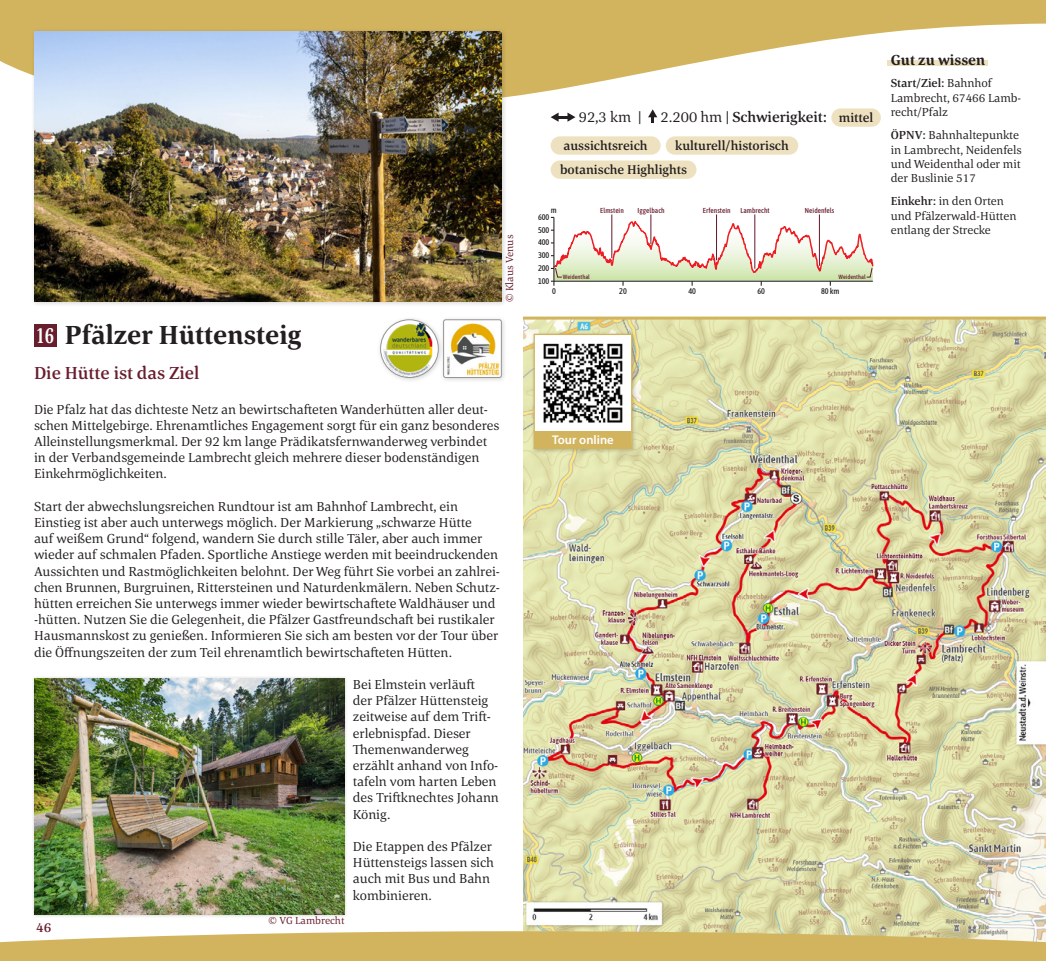
<style>
.page{position:relative;width:1046px;height:961px;background:#fff}
.page>*{position:absolute;margin:0;border:0;box-sizing:border-box;transform-origin:0 0}
.t1{font:700 27px "Corda";color:#231f20}
.t2{font:500 18px "Corda";color:#691e2e}
.t3{font:500 15px "Corda";color:#231f20}
.t4{font:700 15px "Corda";color:#231f20}
.t5{font:15px "Corda";color:#231f20}
.t6{font:13.5px/16.2px "Corda";color:#231f20}
.t7{font:500 13.5px "Corda";color:#691e2e}
.t8{font:500 13.2px/24.2px "Corda";color:#231f20}
.t9{font:600 12.6px "Myriad Pro";color:#fff}
.t10{font:12px/14.4px "Corda";color:#231f20}
.t11{font:10.5px "Corda";color:#691e2e}
.t12{font:500 8.25px "Asap Condensed";color:#231f20}
.t13{font:500 7.2px "Asap Condensed";color:#66172a}
.t14{font:500 6.15px "Asap Condensed";color:#66172a}
.s1{font-size:23.1px;color:#fff}
.s2{font-weight:400}
.s3{font-size:13.2px}
.s4{font-weight:500}
</style>
<div class="page">
<svg style="left:0;top:0;width:1046px;height:97px;fill:#d3b45e"></svg>
<div style="left:30px;top:28px;width:478px;height:279px;background:#231f20;opacity:.2"></div>
<img style="left:34px;top:32px;width:468px;height:270px">
<div style="left:34px;top:324px;width:22px;height:22px;background:#691e2e"></div>
<div style="left:440px;top:316px;width:67px;height:67px;background:#231f20;opacity:.2"></div>
<img style="left:445px;top:322px;width:55px;height:54px">
<div style="left:443px;top:320px;width:59px;height:58px;border:1px solid #939494;border-radius:2px"></div>
<div style="left:377px;top:316px;width:67px;height:67px;background:#231f20;opacity:.2"></div>
<svg style="left:381px;top:320px;width:57px;height:57px"></svg>
<img style="left:383px;top:323px;width:49px;height:54px">
<div style="left:380px;top:320px;width:59px;height:58px;border:1px solid #939494;border-radius:50%"></div>
<div style="left:887px;top:60px;width:100px;height:6px;background:#ede1bf"></div>
<img style="left:523px;top:320px;width:523px;height:611px">
<div style="left:530px;top:330px;width:107px;height:124px;background:#231f20;opacity:.25"></div>
<img style="left:536px;top:336px;width:94px;height:95px">
<div style="left:534px;top:334px;width:98px;height:115px;border:1px solid #d3b45e"></div>
<div style="left:535px;top:431px;width:96px;height:18px;background:#d3b45e"></div>
<svg style="left:551px;top:217px;width:323px;height:69px"></svg>
<hr style="left:612px;top:214px;width:1px;height:44px;background:#66172a">
<hr style="left:651px;top:214px;width:1px;height:30px;background:#66172a">
<hr style="left:716px;top:214px;width:1px;height:46px;background:#66172a">
<hr style="left:755px;top:214px;width:1px;height:55px;background:#66172a">
<hr style="left:819px;top:214px;width:1px;height:52px;background:#66172a">
<svg style="left:551px;top:113px;width:24px;height:9px"></svg>
<svg style="left:648px;top:109px;width:9px;height:14px"></svg>
<div style="left:831px;top:108px;width:50px;height:19px;background:#ede1bf;border-radius:9px"></div>
<hr style="left:523px;top:317px;width:523px;height:3px;background:#d3b45e">
<div style="left:551px;top:136px;width:110px;height:19px;background:#ede1bf;border-radius:9px"></div>
<div style="left:666px;top:136px;width:132px;height:19px;background:#ede1bf;border-radius:9px"></div>
<div style="left:551px;top:160px;width:146px;height:19px;background:#ede1bf;border-radius:9px"></div>
<div style="left:31px;top:676px;width:317px;height:242px;background:#231f20;opacity:.2"></div>
<img style="left:34px;top:678px;width:310px;height:236px">
<svg style="left:0;top:931px;width:1046px;height:30px;background:#d6ba6d"></svg>
<h1 class="t1" style="left:36px;top:317px;width:267px"><span class="s1">16</span> Pfälzer Hüttensteig</h1>
<p class="t11" style="left:503px;top:302px;width:69px;rotate:-90deg">© Klaus Venus</p>
<h2 class="t2" style="left:34px;top:361px;width:167px">Die Hütte ist das Ziel</h2>
<p class="t6" style="left:34px;top:401px;width:467px">Die Pfalz hat das dichteste Netz an bewirtschafteten Wanderhütten aller deut&shy;schen Mittelgebirge. Ehrenamtliches Engagement sorgt für ein ganz besonderes Alleinstellungsmerkmal. Der 92 km lange Prädikatsfernwanderweg verbindet in der Verbandsgemeinde Lambrecht gleich mehrere dieser bodenständigen Einkehrmöglichkeiten.</p>
<p class="t6" style="left:34px;top:498px;width:467px">Start der abwechslungsreichen Rundtour ist am Bahnhof Lambrecht, ein Einstieg ist aber auch unterwegs möglich. Der Markierung „schwarze Hütte<br>auf weißem Grund“ folgend, wandern Sie durch stille Täler, aber auch immer wieder auf schmalen Pfaden. Sportliche Anstiege werden mit beeindruckenden Aussichten und Rastmöglichkeiten belohnt. Der Weg führt Sie vorbei an zahlrei&shy;chen Brunnen, Burgruinen, Rittersteinen und Naturdenkmälern. Neben Schutz&shy;hütten erreichen Sie unterwegs immer wieder bewirtschaftete Waldhäuser und -hütten. Nutzen Sie die Gelegenheit, die Pfälzer Gastfreundschaft bei rustikaler Hausmannskost zu genießen. Informieren Sie sich am besten vor der Tour über die Öffnungszeiten der zum Teil ehrenamtlich bewirtschafteten Hütten.</p>
<p class="t6" style="left:353px;top:676px;width:147px">Bei Elmstein verläuft<br>der Pfälzer Hüttensteig zeitweise auf dem Trift&shy;erlebnispfad. Dieser<br>Themenwanderweg erzählt anhand von Info&shy;tafeln vom harten Leben des Triftknechtes Johann<br>König.</p>
<p class="t6" style="left:353px;top:838px;width:143px">Die Etappen des Pfälzer<br>Hüttensteigs lassen sich auch mit Bus und Bahn kombinieren.</p>
<p class="t7" style="left:36px;top:918px;width:17px">46</p>
<p class="t11" style="left:269px;top:914px;width:77px">© VG Lambrecht</p>
<p class="t5" style="left:579px;top:107px;width:64px">92,3 km |</p>
<p class="t3" style="left:661px;top:107px;width:214px"><span class="s2">2.200 hm |</span> Schwierigkeit: <span class="s3">mittel</span></p>
<p class="t8" style="left:564px;top:133px;width:86px">aussichtsreich</p>
<p class="t8" style="left:560px;top:133px;width:230px;text-indent:115px">kulturell/historisch botanische Highlights</p>
<p class="t12" style="left:551px;top:205px;width:7px">m</p>
<p class="t12" style="left:538px;top:212px;width:13px">600</p>
<p class="t12" style="left:538px;top:224px;width:13px">500</p>
<p class="t12" style="left:538px;top:237px;width:13px">400</p>
<p class="t12" style="left:538px;top:250px;width:13px">300</p>
<p class="t12" style="left:538px;top:263px;width:13px">200</p>
<p class="t13" style="left:600px;top:206px;width:25px">Elmstein</p>
<p class="t13" style="left:637px;top:206px;width:29px">Iggelbach</p>
<p class="t13" style="left:703px;top:206px;width:29px">Erfenstein</p>
<p class="t13" style="left:740px;top:206px;width:31px">Lambrecht</p>
<p class="t13" style="left:805px;top:206px;width:31px">Neidenfels</p>
<p class="t12" style="left:538px;top:275px;width:13px">100</p>
<p class="t14" style="left:563px;top:273px;width:29px">Weidenthal</p>
<p class="t14" style="left:839px;top:273px;width:29px">Weidenthal</p>
<p class="t12" style="left:552px;top:286px;width:5px">0</p>
<p class="t12" style="left:619px;top:286px;width:9px">20</p>
<p class="t12" style="left:688px;top:286px;width:9px">40</p>
<p class="t12" style="left:757px;top:286px;width:9px">60</p>
<p class="t12" style="left:821px;top:286px;width:20px">80 km</p>
<p class="t4" style="left:891px;top:50px;width:96px">Gut zu wissen</p>
<p class="t10" style="left:891px;top:76px;width:132px"><span class="s4">Start/Ziel:</span> Bahnhof<br>Lambrecht, 67466 Lamb&shy;recht/Pfalz</p>
<p class="t10" style="left:891px;top:128px;width:132px"><span class="s4">ÖPNV:</span> Bahnhaltepunkte in Lambrecht, Neidenfels und Weidenthal oder mit der Buslinie 517</p>
<p class="t10" style="left:891px;top:194px;width:127px"><span class="s4">Einkehr:</span> in den Orten und Pfälzerwald-Hütten entlang der Strecke</p>
<p class="t9" style="left:552px;top:432px;width:63px">Tour online</p>
</div>
